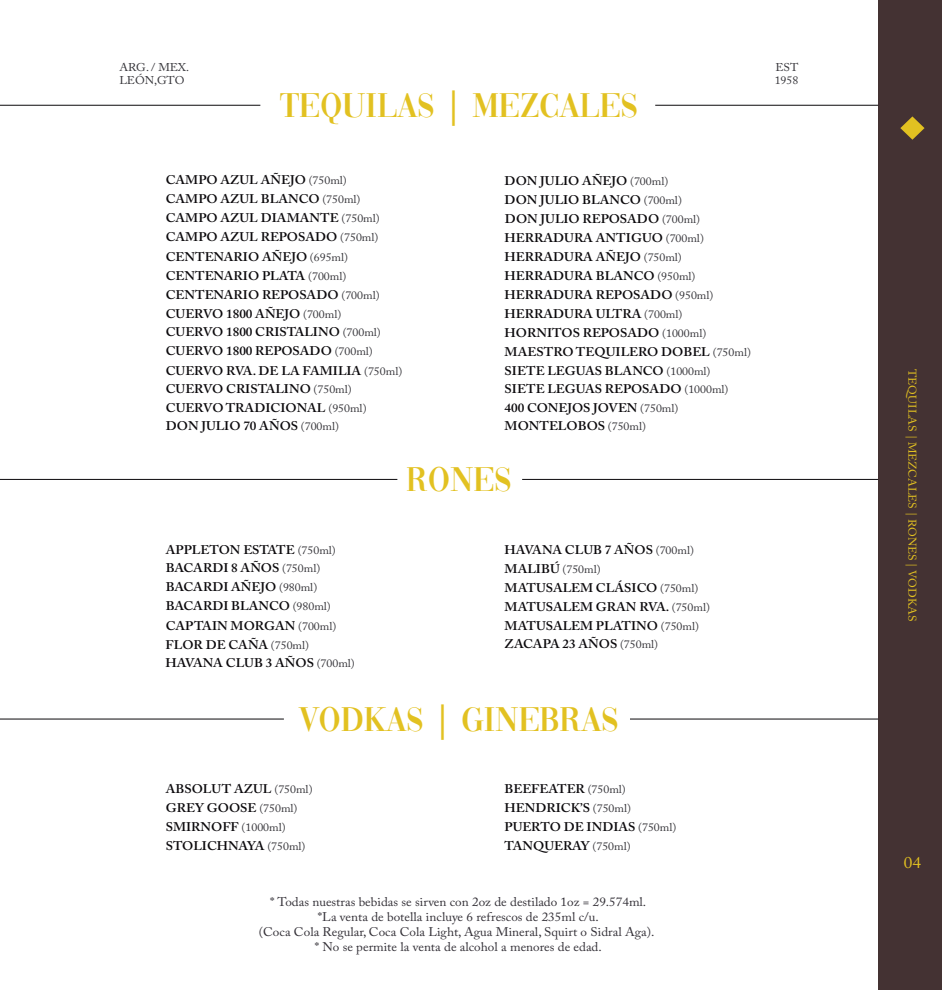
<style>
.page{position:relative;width:942px;height:990px;background:#fff}
.page>*{position:absolute;margin:0;border:0;box-sizing:border-box;transform-origin:0 0}
.t1{font:35.5px "Vogue";color:#e2c121;scale:1.05 1}
.t2{font:16.38px "Adobe Caslon Pro";color:#e2c121;scale:1.05 1}
.t3{font:600 12.5px/19px "Adobe Caslon Pro";color:#0b090c;scale:1.05 1}
.t4{font:12.5px/15px "Adobe Caslon Pro";color:#333037;text-align:center;scale:1.05 1}
.t5{font:11.25px/13.5px "Adobe Caslon Pro";color:#353439;scale:1.05 1}
.t6{font:11.25px "Adobe Caslon Pro";color:#e2c121;scale:1.05 1}
.s1{font-family:"Myriad Pro"}
.s2{font-weight:400;font-size:11.25px;color:#353439}
.s3{font-weight:600;font-size:12.5px;color:#0b090c}
</style>
<div class="page">
<div style="left:878px;top:0;width:64px;height:990px;background:#443233"></div>
<svg style="left:900px;top:116px;width:24px;height:24px"></svg>
<hr style="left:655px;top:105px;width:223px;height:1px;background:#0b090c">
<hr style="left:0;top:105px;width:260px;height:1px;background:#0b090c">
<hr style="left:522px;top:479px;width:356px;height:1px;background:#0b090c">
<hr style="left:0;top:479px;width:397px;height:1px;background:#0b090c">
<hr style="left:630px;top:719px;width:248px;height:1px;background:#0b090c">
<hr style="left:0;top:719px;width:284px;height:1px;background:#0b090c">
<p class="t5" style="left:119px;top:60px;width:68px">ARG. / MEX.<br>LEÓN,GTO</p>
<h1 class="t1" style="left:280px;top:93px;width:343px">TEQUILAS <span class="s1">|</span> MEZCALES</h1>
<p class="t3" style="left:166px;top:171px;width:205px">CAMPO AZUL AÑEJO <span class="s2">(750ml)<br></span>CAMPO AZUL BLANCO <span class="s2">(750ml)<br></span>CAMPO AZUL DIAMANTE <span class="s2">(750ml)<br></span>CAMPO AZUL REPOSADO <span class="s2">(750ml)<br></span>CENTENARIO AÑEJO <span class="s2">(695ml)<br></span>CENTENARIO PLATA <span class="s2">(700ml)<br></span>CENTENARIO REPOSADO <span class="s2">(700ml)</span></p>
<p class="t3" style="left:504px;top:171px;width:200px">DON JULIO AÑEJO <span class="s2">(700ml)<br></span>DON JULIO BLANCO <span class="s2">(700ml)<br></span>DON JULIO REPOSADO <span class="s2">(700ml)<br></span>HERRADURA ANTIGUO <span class="s2">(700ml)<br></span>HERRADURA AÑEJO <span class="s2">(750ml)<br></span>HERRADURA BLANCO <span class="s2">(950ml)<br></span>HERRADURA REPOSADO <span class="s2">(950ml)<br></span>HERRADURA ULTRA <span class="s2">(700ml)<br></span>HORNITOS REPOSADO <span class="s2">(1000ml)</span></p>
<p class="t3" style="left:166px;top:304px;width:227px">CUERVO 1800 AÑEJO <span class="s2">(700ml)<br></span>CUERVO 1800 CRISTALINO <span class="s2">(700ml)<br></span>CUERVO 1800 REPOSADO <span class="s2">(700ml)<br></span>CUERVO RVA. DE LA FAMILIA <span class="s2">(750ml)</span></p>
<p class="t3" style="left:166px;top:398px;width:193px;line-height:18.2px">CUERVO TRADICIONAL <span class="s2">(950ml)<br></span>DON JULIO 70 AÑOS <span class="s2">(700ml)</span></p>
<p class="t3" style="left:504px;top:342px;width:236px;line-height:18.5px">MAESTRO TEQUILERO DOBEL <span class="s2">(750ml)<br></span>SIETE LEGUAS BLANCO <span class="s2">(1000ml)<br></span>SIETE LEGUAS REPOSADO <span class="s2">(1000ml)<br></span>400 CONEJOS JOVEN <span class="s2">(750ml)<br></span>MONTELOBOS <span class="s2">(750ml)</span></p>
<h1 class="t1" style="left:406px;top:467px;width:102px">RONES</h1>
<p class="t3" style="left:166px;top:379px;width:179px">CUERVO CRISTALINO <span class="s2">(750ml)</span></p>
<p class="t3" style="left:166px;top:540px;width:163px">APPLETON ESTATE <span class="s2">(750ml)<br></span>BACARDI 8 AÑOS <span class="s2">(750ml)<br></span>BACARDI AÑEJO <span class="s2">(980ml)<br></span>BACARDI BLANCO <span class="s2">(980ml)</span></p>
<p class="t3" style="left:165px;top:635px;width:138px">FLOR DE CAÑA <span class="s2">(750ml)</span></p>
<p class="t3" style="left:166px;top:616px;width:164px">CAPTAIN MORGAN <span class="s2">(700ml)</span></p>
<p class="t3" style="left:165px;top:653px;width:182px">HAVANA CLUB 3 AÑOS <span class="s2">(700ml)</span></p>
<p class="t3" style="left:504px;top:540px;width:182px">HAVANA CLUB 7 AÑOS <span class="s2">(700ml)</span></p>
<p class="t5" style="left:504px;top:562px;width:93px"><span class="s3">MALIBÚ</span> (750ml)</p>
<p class="t3" style="left:504px;top:578px;width:197px">MATUSALEM CLÁSICO <span class="s2">(750ml)<br></span>MATUSALEM GRAN RVA. <span class="s2">(750ml)<br></span>MATUSALEM PLATINO <span class="s2">(750ml)</span></p>
<p class="t3" style="left:504px;top:635px;width:148px">ZACAPA 23 AÑOS <span class="s2">(750ml)</span></p>
<h1 class="t1" style="left:299px;top:706px;width:306px">VODKAS <span class="s1">|</span> GINEBRAS</h1>
<p class="t3" style="left:166px;top:779px;width:141px">ABSOLUT AZUL <span class="s2">(750ml)<br></span>GREY GOOSE <span class="s2">(750ml)<br></span>SMIRNOFF <span class="s2">(1000ml)<br></span>STOLICHNAYA <span class="s2">(750ml)</span></p>
<p class="t3" style="left:504px;top:779px;width:117px">BEEFEATER <span class="s2">(750ml)</span></p>
<p class="t3" style="left:504px;top:798px;width:165px">HENDRICK’S <span class="s2">(750ml)<br></span>PUERTO DE INDIAS <span class="s2">(750ml)</span></p>
<p class="t3" style="left:504px;top:836px;width:121px">TANQUERAY <span class="s2">(750ml)</span></p>
<p class="t4" style="left:259px;top:894px;width:378px">* Todas nuestras bebidas se sirven con 2oz de destilado 1oz = 29.574ml. *La venta de botella incluye 6 refrescos de 235ml c/u.<br>(Coca Cola Regular, Coca Cola Light, Agua Mineral, Squirt o Sidral Aga). * No se permite la venta de alcohol a menores de edad.</p>
<p class="t5" style="left:774px;top:60px;width:24px">EST<br>1958</p>
<p class="t6" style="left:919px;top:369px;width:242px;rotate:90deg">TEQUILAS | MEZCALES | RONES | VODKAS</p>
<h2 class="t2" style="left:903px;top:853px;width:18px">04</h2>
</div>
